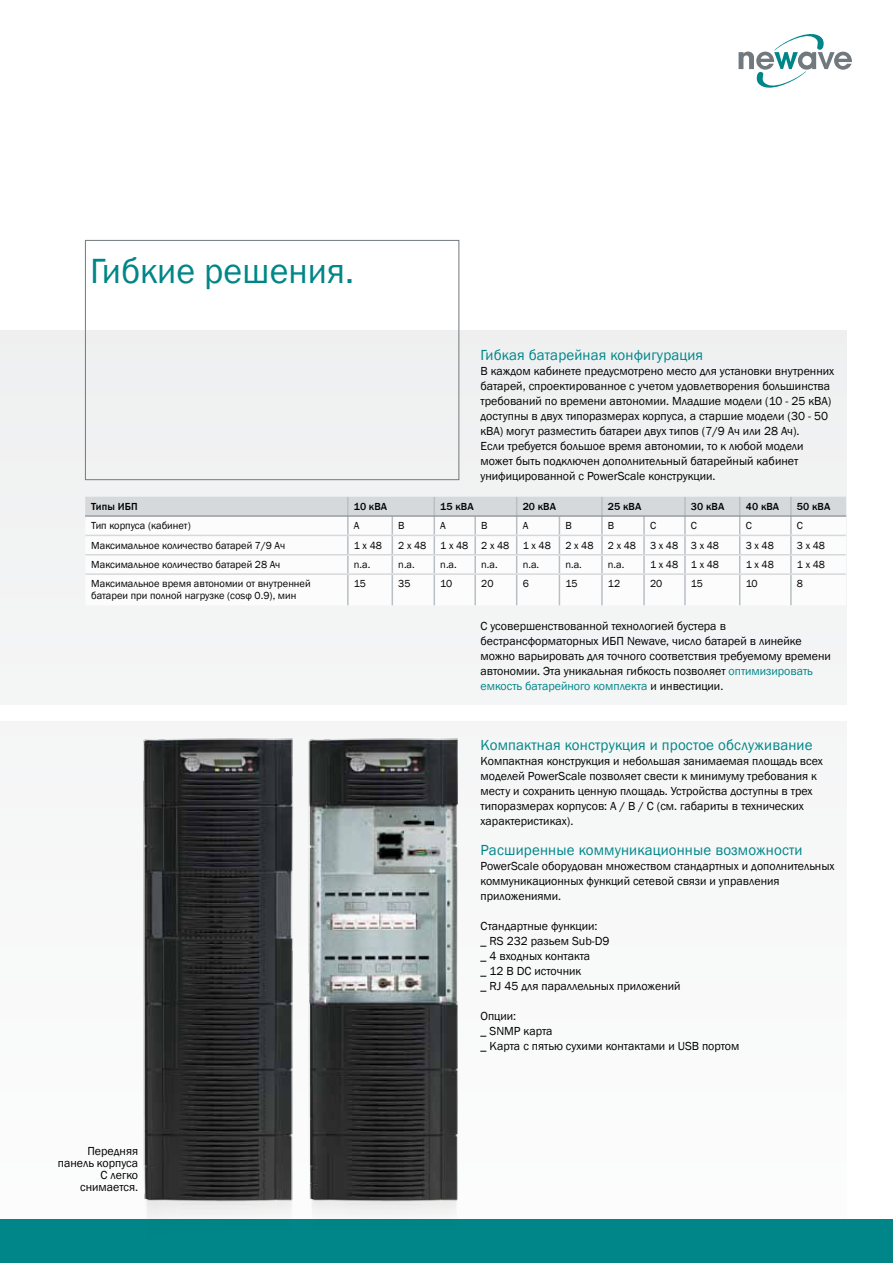
<style>
.page{position:relative;width:893px;height:1263px;background:#fff}
.page>*{position:absolute;margin:0;border:0;box-sizing:border-box;transform-origin:0 0}
.t1{font:36px "Franklin Gothic";color:#008688}
.t2{font:15px "Franklin Gothic";letter-spacing:.01em;color:#008688}
.t3{font:12px/15px "Franklin Gothic";color:#000}
.t4{font:10.5px/12px "Franklin Gothic";color:#000}
.t5{font:500 10.5px "Franklin Gothic";letter-spacing:.01em;color:#000}
.s1{color:#008688}
</style>
<div class="page">
<div style="left:0;top:330px;width:846px;height:933px;background:#f5f6f6"></div>
<svg style="left:739px;top:34px;width:113px;height:54px"></svg>
<div style="left:0;top:1219px;width:893px;height:44px;background:#008688"></div>
<div style="left:85px;top:240px;width:374px;height:240px;border:1px solid #72797e"></div>
<div style="left:0;top:705px;width:867px;height:15px;background:#fff"></div>
<svg style="left:85px;top:497px;width:761px;height:76px"></svg>
<hr style="left:347px;top:575px;width:2px;height:30px;background:#b9bfc3">
<hr style="left:392px;top:575px;width:1px;height:30px;background:#b9bfc3">
<hr style="left:434px;top:575px;width:1px;height:30px;background:#b9bfc3">
<hr style="left:474px;top:575px;width:2px;height:30px;background:#b9bfc3">
<hr style="left:516px;top:575px;width:1px;height:30px;background:#b9bfc3">
<hr style="left:559px;top:575px;width:1px;height:30px;background:#b9bfc3">
<hr style="left:601px;top:575px;width:2px;height:30px;background:#b9bfc3">
<hr style="left:643px;top:575px;width:2px;height:30px;background:#b9bfc3">
<hr style="left:684px;top:575px;width:2px;height:30px;background:#b9bfc3">
<hr style="left:739px;top:575px;width:1px;height:30px;background:#b9bfc3">
<hr style="left:790px;top:575px;width:2px;height:30px;background:#b9bfc3">
<hr style="left:85px;top:535px;width:263px;height:1px;background:#d5d9dc">
<hr style="left:348px;top:535px;width:44px;height:1px;background:#d5d9dc">
<hr style="left:392px;top:535px;width:42px;height:1px;background:#d5d9dc">
<hr style="left:434px;top:535px;width:41px;height:1px;background:#d5d9dc">
<hr style="left:475px;top:535px;width:42px;height:1px;background:#d5d9dc">
<hr style="left:517px;top:535px;width:42px;height:1px;background:#d5d9dc">
<hr style="left:559px;top:535px;width:43px;height:1px;background:#d5d9dc">
<hr style="left:602px;top:535px;width:42px;height:1px;background:#d5d9dc">
<hr style="left:644px;top:535px;width:41px;height:1px;background:#d5d9dc">
<hr style="left:685px;top:535px;width:55px;height:1px;background:#d5d9dc">
<hr style="left:740px;top:535px;width:51px;height:1px;background:#d5d9dc">
<hr style="left:791px;top:535px;width:55px;height:1px;background:#d5d9dc">
<hr style="left:85px;top:554px;width:263px;height:1px;background:#d5d9dc">
<hr style="left:348px;top:554px;width:44px;height:1px;background:#d5d9dc">
<hr style="left:392px;top:554px;width:42px;height:1px;background:#d5d9dc">
<hr style="left:434px;top:554px;width:41px;height:1px;background:#d5d9dc">
<hr style="left:475px;top:554px;width:42px;height:1px;background:#d5d9dc">
<hr style="left:517px;top:554px;width:42px;height:1px;background:#d5d9dc">
<hr style="left:559px;top:554px;width:43px;height:1px;background:#d5d9dc">
<hr style="left:602px;top:554px;width:42px;height:1px;background:#d5d9dc">
<hr style="left:644px;top:554px;width:41px;height:1px;background:#d5d9dc">
<hr style="left:685px;top:554px;width:55px;height:1px;background:#d5d9dc">
<hr style="left:740px;top:554px;width:51px;height:1px;background:#d5d9dc">
<hr style="left:791px;top:554px;width:55px;height:1px;background:#d5d9dc">
<hr style="left:85px;top:573px;width:263px;height:2px;background:#d5d9dc">
<hr style="left:348px;top:573px;width:44px;height:2px;background:#d5d9dc">
<hr style="left:392px;top:573px;width:42px;height:2px;background:#d5d9dc">
<hr style="left:434px;top:573px;width:41px;height:2px;background:#d5d9dc">
<hr style="left:475px;top:573px;width:42px;height:2px;background:#d5d9dc">
<hr style="left:517px;top:573px;width:42px;height:2px;background:#d5d9dc">
<hr style="left:559px;top:573px;width:43px;height:2px;background:#d5d9dc">
<hr style="left:602px;top:573px;width:42px;height:2px;background:#d5d9dc">
<hr style="left:644px;top:573px;width:41px;height:2px;background:#d5d9dc">
<hr style="left:685px;top:573px;width:55px;height:2px;background:#d5d9dc">
<hr style="left:740px;top:573px;width:51px;height:2px;background:#d5d9dc">
<hr style="left:791px;top:573px;width:55px;height:2px;background:#d5d9dc">
<hr style="left:85px;top:516px;width:263px;height:1px;background:#72797e">
<hr style="left:348px;top:516px;width:44px;height:1px;background:#72797e">
<hr style="left:392px;top:516px;width:42px;height:1px;background:#72797e">
<hr style="left:434px;top:516px;width:41px;height:1px;background:#72797e">
<hr style="left:475px;top:516px;width:42px;height:1px;background:#72797e">
<hr style="left:517px;top:516px;width:42px;height:1px;background:#72797e">
<hr style="left:559px;top:516px;width:43px;height:1px;background:#72797e">
<hr style="left:602px;top:516px;width:42px;height:1px;background:#72797e">
<hr style="left:644px;top:516px;width:41px;height:1px;background:#72797e">
<hr style="left:685px;top:516px;width:55px;height:1px;background:#72797e">
<hr style="left:740px;top:516px;width:51px;height:1px;background:#72797e">
<hr style="left:791px;top:516px;width:55px;height:1px;background:#72797e">
<img style="left:143px;top:738px;width:315px;height:471px">
<h1 class="t1" style="left:90px;top:249px;width:265px">Гибкие решения.</h1>
<p class="t2" style="left:480px;top:346px;width:224px">Гибкая батарейная конфигурация</p>
<p class="t3" style="left:480px;top:364px;width:355px">В каждом кабинете предусмотрено место для установки внутренних батарей, спроектированное с учетом удовлетворения большинства требований по времени автономии. Младшие модели (10 - 25 кВА) доступны в двух типоразмерах корпуса, а старшие модели (30 - 50 кВА) могут разместить батареи двух типов (7/9 Ач или 28 Ач).<br>Если требуется большое время автономии, то к любой модели может быть подключен дополнительный батарейный кабинет унифицированной с PowerScale конструкции.</p>
<p class="t5" style="left:91px;top:500px;width:48px">Типы ИБП</p>
<p class="t5" style="left:354px;top:500px;width:35px">10 кВА</p>
<p class="t5" style="left:440px;top:500px;width:35px">15 кВА</p>
<p class="t5" style="left:523px;top:500px;width:35px">20 кВА</p>
<p class="t5" style="left:608px;top:500px;width:35px">25 кВА</p>
<p class="t5" style="left:691px;top:500px;width:35px">30 кВА</p>
<p class="t5" style="left:746px;top:500px;width:35px">40 кВА</p>
<p class="t5" style="left:797px;top:500px;width:35px">50 кВА</p>
<p class="t4" style="left:91px;top:520px;width:101px">Тип корпуса (кабинет)</p>
<p class="t4" style="left:354px;top:520px;width:7px">A</p>
<p class="t4" style="left:398px;top:520px;width:8px">B</p>
<p class="t4" style="left:440px;top:520px;width:7px">A</p>
<p class="t4" style="left:481px;top:520px;width:8px">B</p>
<p class="t4" style="left:523px;top:520px;width:7px">A</p>
<p class="t4" style="left:565px;top:520px;width:8px">B</p>
<p class="t4" style="left:608px;top:520px;width:8px">B</p>
<p class="t4" style="left:650px;top:520px;width:8px">C</p>
<p class="t4" style="left:691px;top:520px;width:8px">C</p>
<p class="t4" style="left:746px;top:520px;width:8px">C</p>
<p class="t4" style="left:797px;top:520px;width:8px">C</p>
<p class="t4" style="left:91px;top:539px;width:195px">Максимальное количество батарей 7/9 Ач</p>
<p class="t4" style="left:354px;top:539px;width:30px">1 x 48</p>
<p class="t4" style="left:398px;top:539px;width:30px">2 x 48</p>
<p class="t4" style="left:440px;top:539px;width:71px">1 x 48 2 x 48</p>
<p class="t4" style="left:523px;top:539px;width:30px">1 x 48</p>
<p class="t4" style="left:565px;top:539px;width:30px">2 x 48</p>
<p class="t4" style="left:608px;top:539px;width:30px">2 x 48</p>
<p class="t4" style="left:650px;top:539px;width:71px">3 x 48 3 x 48</p>
<p class="t4" style="left:746px;top:539px;width:30px">3 x 48</p>
<p class="t4" style="left:797px;top:539px;width:30px">3 x 48</p>
<p class="t4" style="left:91px;top:559px;width:191px">Максимальное количество батарей 28 Ач</p>
<p class="t4" style="left:354px;top:559px;width:18px">n.a.</p>
<p class="t4" style="left:398px;top:559px;width:18px">n.a.</p>
<p class="t4" style="left:440px;top:559px;width:18px">n.a.</p>
<p class="t4" style="left:481px;top:559px;width:18px">n.a.</p>
<p class="t4" style="left:523px;top:559px;width:18px">n.a.</p>
<p class="t4" style="left:565px;top:559px;width:18px">n.a.</p>
<p class="t4" style="left:608px;top:559px;width:18px">n.a.</p>
<p class="t4" style="left:650px;top:559px;width:71px">1 x 48 1 x 48</p>
<p class="t4" style="left:746px;top:559px;width:30px">1 x 48</p>
<p class="t4" style="left:797px;top:559px;width:30px">1 x 48</p>
<p class="t4" style="left:91px;top:578px;width:221px">Максимальное время автономии от внутренней батареи при полной нагрузке (cosφ 0.9), мин</p>
<p class="t4" style="left:354px;top:578px;width:14px">15</p>
<p class="t4" style="left:398px;top:578px;width:14px">35</p>
<p class="t4" style="left:440px;top:578px;width:13px">10</p>
<p class="t4" style="left:481px;top:578px;width:14px">20</p>
<p class="t4" style="left:523px;top:578px;width:8px">6</p>
<p class="t4" style="left:565px;top:578px;width:14px">15</p>
<p class="t4" style="left:608px;top:578px;width:14px">12</p>
<p class="t4" style="left:650px;top:578px;width:14px">20</p>
<p class="t4" style="left:691px;top:578px;width:14px">15</p>
<p class="t4" style="left:746px;top:578px;width:13px">10</p>
<p class="t4" style="left:797px;top:578px;width:8px">8</p>
<p class="t3" style="left:480px;top:619px;width:352px">С усовершенствованной технологией бустера в бестрансформаторных ИБП Newave, число батарей в линейке можно варьировать для точного соответствия требуемому времени автономии. Эта уникальная гибкость позволяет <span class="s1">оптимизировать емкость батарейного комплекта</span> и инвестиции.</p>
<p class="t3" style="left:58px;top:1145px;width:82px;line-height:12px;text-align:right">Передняя панель корпуса<br>C легко снимается.</p>
<p class="t2" style="left:480px;top:736px;width:334px">Компактная конструкция и простое обслуживание</p>
<p class="t3" style="left:480px;top:754px;width:344px">Компактная конструкция и небольшая занимаемая площадь всех моделей PowerScale позволяет свести к минимуму требования к месту и сохранить ценную площадь. Устройства доступны в трех типоразмерах корпусов: A / B / C (см. габариты в технических характеристиках).</p>
<p class="t2" style="left:480px;top:841px;width:324px">Расширенные коммуникационные возможности</p>
<p class="t3" style="left:480px;top:859px;width:356px">PowerScale оборудован множеством стандартных и дополнительных коммуникационных функций сетевой связи и управления приложениями.</p>
<p class="t3" style="left:480px;top:919px;width:202px">Стандартные функции:<br>_ RS 232 разьем Sub-D9<br>_ 4 входных контакта<br>_ 12 В DC источник<br>_ RJ 45 для параллельных приложений</p>
<p class="t3" style="left:480px;top:1009px;width:260px">Опции:<br>_ SNMP карта<br>_ Карта с пятью сухими контактами и USB портом</p>
</div>
